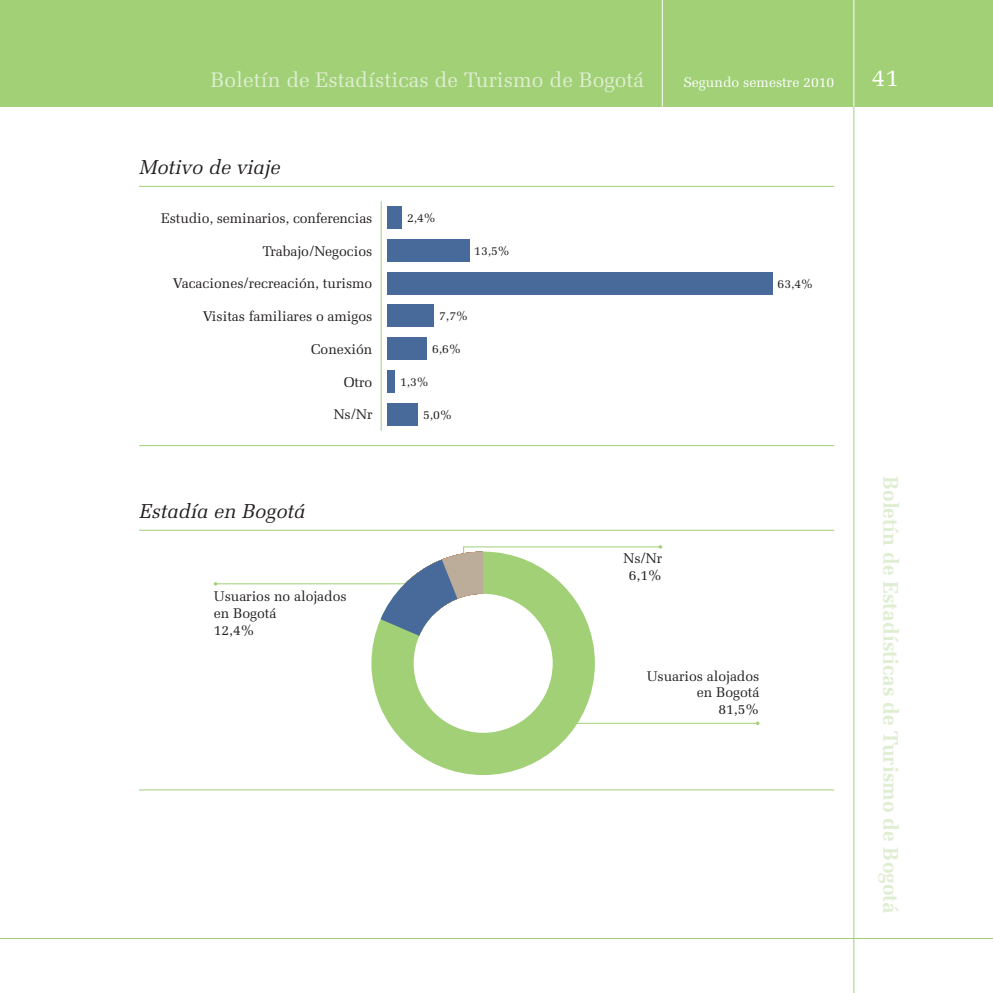
<style>
.page{position:relative;width:993px;height:993px;background:#fff}
.page>*{position:absolute;margin:0;border:0;box-sizing:border-box;transform-origin:0 0}
.t1{font:24.5px "Melior";color:#fff}
.t2{font:700 21px "Melior";color:#dfeed2}
.t3{font:21px "Melior";color:#dfeed2}
.t4{font:italic 20.12px "Melior";color:#231f20}
.t5{font:14px/16.6px "Melior";letter-spacing:-.005em;color:#231f20}
.t6{font:14px "Melior";color:#fff}
.t7{font:12.25px "Melior";color:#231f20}
</style>
<div class="page">
<div style="left:0;top:0;width:992px;height:107px;background:#a1d076"></div>
<hr style="left:0;top:937px;width:992px;height:1px;background:#a1d076">
<hr style="left:853px;top:0;width:1px;height:992px;background:#a1d076">
<hr style="left:853px;top:0;width:1px;height:107px;background:#fff">
<hr style="left:661px;top:0;width:1px;height:107px;background:#fff">
<hr style="left:139px;top:186px;width:694px;height:1px;background:#a1d076">
<hr style="left:139px;top:445px;width:694px;height:1px;background:#a1d076">
<div style="left:387px;top:206px;width:14px;height:23px;background:#476a9a"></div>
<div style="left:387px;top:239px;width:82px;height:22px;background:#476a9a"></div>
<div style="left:387px;top:272px;width:385px;height:22px;background:#476a9a"></div>
<div style="left:387px;top:305px;width:47px;height:22px;background:#476a9a"></div>
<div style="left:387px;top:403px;width:30px;height:22px;background:#476a9a"></div>
<hr style="left:380px;top:201px;width:1px;height:229px;background:#a1d076">
<div style="left:387px;top:337px;width:40px;height:23px;background:#476a9a"></div>
<div style="left:387px;top:370px;width:7px;height:22px;background:#476a9a"></div>
<hr style="left:139px;top:529px;width:694px;height:1px;background:#a1d076">
<hr style="left:139px;top:789px;width:694px;height:1px;background:#a1d076">
<hr style="left:215px;top:583px;width:197px;height:1px;background:#a1d076">
<svg style="left:594px;top:721px;width:165px;height:4px"></svg>
<svg style="left:371px;top:663px;width:223px;height:111px"></svg>
<svg style="left:371px;top:545px;width:291px;height:118px"></svg>
<h2 class="t3" style="left:210px;top:67px;width:435px">Boletín de Estadísticas de Turismo de Bogotá</h2>
<p class="t6" style="left:683px;top:74px;width:152px">Segundo semestre 2010</p>
<h1 class="t1" style="left:871px;top:63px;width:29px">41</h1>
<h3 class="t4" style="left:139px;top:155px;width:142px">Motivo de viaje</h3>
<p class="t5" style="left:161px;top:210px;width:212px">Estudio, seminarios, conferencias</p>
<p class="t5" style="left:262px;top:242px;width:111px">Trabajo/Negocios</p>
<p class="t5" style="left:173px;top:275px;width:201px">Vacaciones/recreación, turismo</p>
<p class="t5" style="left:203px;top:308px;width:171px">Visitas familiares o amigos</p>
<p class="t7" style="left:407px;top:211px;width:31px">2,4%</p>
<p class="t7" style="left:439px;top:309px;width:31px">7,7%</p>
<p class="t5" style="left:311px;top:341px;width:63px">Conexión</p>
<p class="t7" style="left:432px;top:342px;width:31px">6,6%</p>
<p class="t5" style="left:344px;top:373px;width:30px">Otro</p>
<p class="t7" style="left:400px;top:374px;width:31px">1,3%</p>
<p class="t7" style="left:474px;top:243px;width:37px">13,5%</p>
<p class="t5" style="left:333px;top:406px;width:40px">Ns/Nr</p>
<p class="t7" style="left:423px;top:407px;width:31px">5,0%</p>
<h3 class="t4" style="left:139px;top:499px;width:167px">Estadía en Bogotá</h3>
<p class="t5" style="left:214px;top:588px;width:134px">Usuarios no alojados en Bogotá<br>12,4%</p>
<p class="t7" style="left:777px;top:276px;width:37px">63,4%</p>
<p class="t5" style="left:623px;top:550px;width:40px;text-align:center">Ns/Nr<br>6,1%</p>
<p class="t5" style="left:646px;top:667px;width:114px;text-align:right">Usuarios alojados en Bogotá<br>81,5%</p>
<h2 class="t2" style="left:903px;top:475px;width:439px;rotate:90deg">Boletín de Estadísticas de Turismo de Bogotá</h2>
</div>
